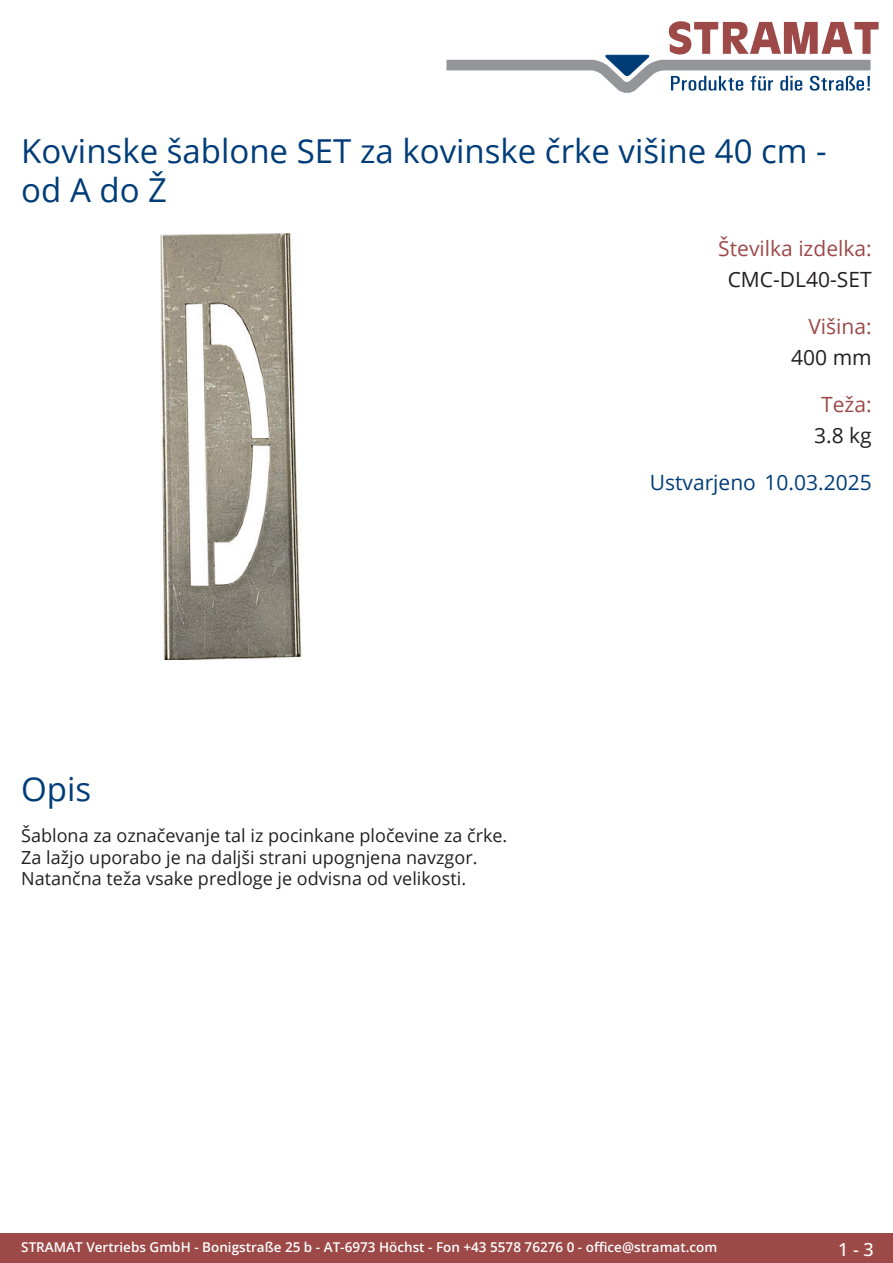
<style>
.page{position:relative;width:893px;height:1263px;background:#fff}
.page>*{position:absolute;margin:0;border:0;box-sizing:border-box;transform-origin:0 0}
.Produkttitel{font:33px/39.6px "Open Sans";color:#003d78}
.TechDaten_Überschrif{font:21px "Open Sans";color:#9c4948}
.TechDaten_Inhalt{font:21px "Open Sans";color:#231f20}
.Erstellungsdatum{font:21px "Open Sans";color:#003d78}
.Beschreibung_Text{font:18px/21.6px "Open Sans";color:#231f20}
.t1{font:500 18px "Open Sans";color:#fff}
.t2{font:600 13.5px "Open Sans";color:#fff}
</style>
<div class="page">
<div style="left:0;top:1233px;width:893px;height:30px;background:#9c4948"></div>
<svg style="left:446px;top:21px;width:433px;height:72px"></svg>
<img style="left:160px;top:234px;width:142px;height:425px">
<p class="Produkttitel" style="left:21px;top:130px;width:807px">Kovinske šablone SET za kovinske črke višine 40 cm - od A do Ž</p>
<p class="TechDaten_Überschrif" style="left:718px;top:234px;width:155px">Številka izdelka:</p>
<p class="TechDaten_Inhalt" style="left:728px;top:265px;width:146px">CMC-DL40-SET</p>
<p class="TechDaten_Überschrif" style="left:808px;top:312px;width:65px">Višina:</p>
<p class="TechDaten_Inhalt" style="left:791px;top:343px;width:82px">400 mm</p>
<p class="TechDaten_Überschrif" style="left:821px;top:390px;width:52px">Teža:</p>
<p class="TechDaten_Inhalt" style="left:814px;top:421px;width:59px">3.8 kg</p>
<p class="Produkttitel" style="left:21px;top:768px;width:72px">Opis</p>
<p class="Beschreibung_Text" style="left:21px;top:824px;width:488px">Šablona za označevanje tal iz pocinkane pločevine za črke.<br>Za lažjo uporabo je na daljši strani upognjena navzgor.<br>Natančna teža vsake predloge je odvisna od velikosti.</p>
<p class="Erstellungsdatum" style="left:650px;top:468px;width:223px">Ustvarjeno 10.03.2025</p>
<p class="t2" style="left:21px;top:1238px;width:698px">STRAMAT Vertriebs GmbH - Bonigstraße 25 b - AT-6973 Höchst - Fon +43 5578 76276 0 - office@stramat.com</p>
<p class="t1" style="left:838px;top:1237px;width:37px">1 - 3</p>
</div>
